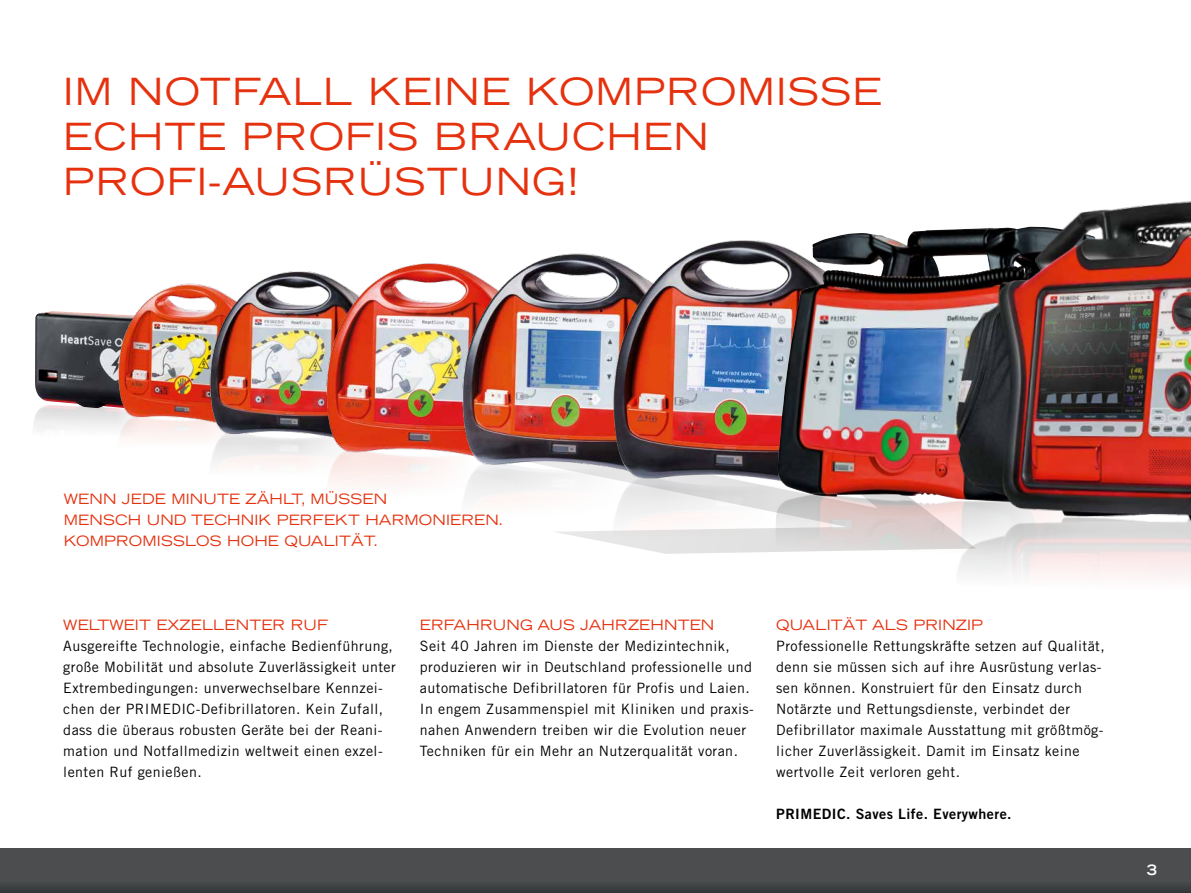
<style>
.page{position:relative;width:1191px;height:893px;background:#fff}
.page>*{position:absolute;margin:0;border:0;box-sizing:border-box;transform-origin:0 0}
.t1{font:expanded 37.5px/45px "Trade Gothic LH";letter-spacing:.03em;color:#e6310e}
.t2{font:14.25px/21px "Trade Gothic";letter-spacing:.03em;color:#000}
.t3{font:expanded 14.25px/21px "Trade Gothic LH";letter-spacing:.01em;color:#e6310e}
.t4{font:14.25px "Trade Gothic Bold Two";letter-spacing:.03em;color:#000}
.t5{font:700 expanded 14.25px "Trade Gothic LH";color:#fff}
</style>
<div class="page">
<img style="left:35px;top:311px;width:18px;height:99px">
<img style="left:53px;top:283px;width:135px;height:151px">
<img style="left:184px;top:406px;width:118px;height:60px">
<img style="left:188px;top:271px;width:116px;height:192px">
<img style="left:304px;top:263px;width:130px;height:222px">
<img style="left:434px;top:253px;width:148px;height:250px">
<img style="left:582px;top:240px;width:194px;height:284px">
<img style="left:776px;top:229px;width:170px;height:263px">
<img style="left:775px;top:492px;width:91px;height:60px">
<img style="left:866px;top:454px;width:288px;height:124px">
<img style="left:946px;top:201px;width:245px;height:376px">
<div style="left:0;top:848px;width:1191px;height:45px;background:linear-gradient(to bottom,#505152,#414444)"></div>
<h1 class="t1" style="left:63px;top:68px;width:820px">IM NOTFALL KEINE KOMPROMISSE<br>ECHTE PROFIS BRAUCHEN<br>PROFI-AUSRÜSTUNG!</h1>
<p class="t3" style="left:64px;top:488px;width:441px">WENN JEDE MINUTE ZÄHLT, MÜSSEN<br>MENSCH UND TECHNIK PERFEKT HARMONIEREN.<br>KOMPROMISSLOS HOHE QUALITÄT.</p>
<p class="t3" style="left:63px;top:614px;width:266px">WELTWEIT EXZELLENTER RUF</p>
<p class="t2" style="left:63px;top:635px;width:334px">Ausgereifte Technologie, einfache Bedienführung, große Mobilität und absolute Zuverlässigkeit unter Extrembedingungen: unverwechselbare Kennzei&shy;chen der PRIMEDIC-Defibrillatoren. Kein Zufall, dass die überaus robusten Geräte bei der Reani&shy;mation und Notfallmedizin weltweit einen exzel&shy;lenten Ruf genießen.</p>
<p class="t3" style="left:420px;top:614px;width:296px">ERFAHRUNG AUS JAHRZEHNTEN</p>
<p class="t2" style="left:420px;top:635px;width:335px">Seit 40 Jahren im Dienste der Medizintechnik, produzieren wir in Deutschland professionelle und automatische Defibrillatoren für Profis und Laien.<br>In engem Zusammenspiel mit Kliniken und praxis&shy;nahen Anwendern treiben wir die Evolution neuer Techniken für ein Mehr an Nutzerqualität voran.</p>
<p class="t3" style="left:776px;top:614px;width:208px">QUALITÄT ALS PRINZIP</p>
<p class="t2" style="left:776px;top:635px;width:330px">Professionelle Rettungskräfte setzen auf Qualität, denn sie müssen sich auf ihre Ausrüstung verlas&shy;sen können. Konstruiert für den Einsatz durch Notärzte und Rettungsdienste, verbindet der Defibrillator maximale Ausstattung mit größtmög&shy;licher Zuverlässigkeit. Damit im Einsatz keine wertvolle Zeit verloren geht.</p>
<p class="t4" style="left:776px;top:805px;width:237px">PRIMEDIC. Saves Life. Everywhere.</p>
<p class="t5" style="left:1146px;top:860px;width:12px">3</p>
</div>
